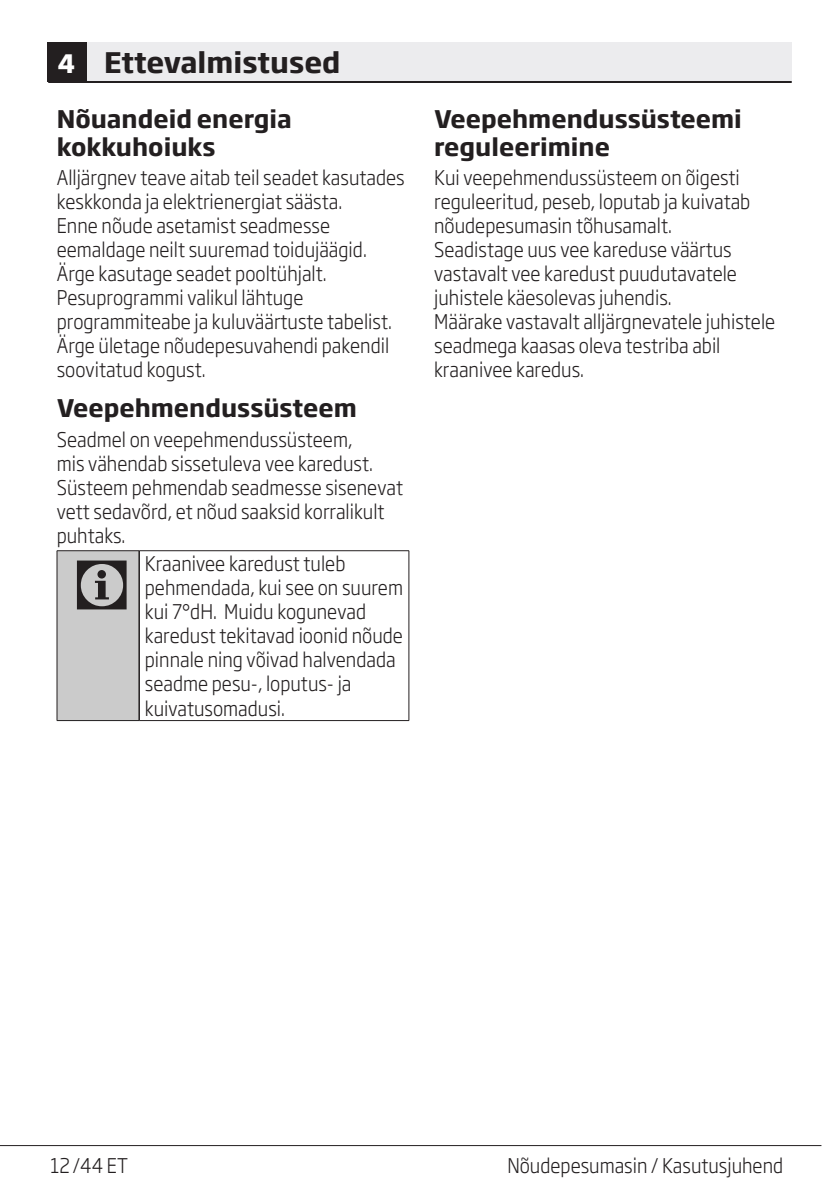
<style>
.page{position:relative;width:840px;height:1191px;background:#fff}
.page>*{position:absolute;margin:0;border:0;box-sizing:border-box;transform-origin:0 0}
.uyari_semboller{font:72px "ZIWARNUN";color:#231f20}
.Ana_Baslik{font:700 28px "Soho Gothic Pro";color:#231f20}
.t1{font:700 28px "Futura TOT";color:#fff}
.Baslik{font:700 24px/28px "Soho Gothic Pro";color:#231f20}
.Yazi_alanlari{font:300 20px/24px "Soho Gothic Pro";color:#231f20;scale:.9 1}
</style>
<div class="page">
<hr style="left:0;top:1145px;width:821px;height:1px;background:#231f20">
<div style="left:48px;top:43px;width:40px;height:39px;background:#231f20"></div>
<div style="left:88px;top:43px;width:703px;height:39px;background:#ececee"></div>
<hr style="left:48px;top:81px;width:743px;height:2px;background:#231f20">
<div style="left:47px;top:43px;width:39px;height:39px;background:#231f20"></div>
<div style="left:57px;top:551px;width:82px;height:169px;background:#cbcbcb"></div>
<hr style="left:57px;top:551px;width:1px;height:169px;background:#231f20">
<hr style="left:57px;top:550px;width:82px;height:1px;background:#231f20">
<hr style="left:57px;top:720px;width:82px;height:1px;background:#231f20">
<hr style="left:138px;top:551px;width:2px;height:169px;background:#231f20">
<hr style="left:408px;top:551px;width:1px;height:169px;background:#231f20">
<hr style="left:139px;top:550px;width:270px;height:1px;background:#231f20">
<hr style="left:139px;top:720px;width:270px;height:1px;background:#231f20">
<p class="t1" style="left:58px;top:47px;width:18px">4</p>
<p class="Ana_Baslik" style="left:104px;top:41px;width:238px">Ettevalmistused</p>
<p class="Baslik" style="left:57px;top:103px;width:236px">Nõuandeid energia kokkuhoiuks</p>
<p class="Yazi_alanlari" style="left:57px;top:165px;width:388px">Alljärgnev teave aitab teil seadet kasutades keskkonda ja elektrienergiat säästa.</p>
<p class="Yazi_alanlari" style="left:57px;top:213px;width:346px">Enne nõude asetamist seadmesse eemaldage neilt suuremad toidujäägid.</p>
<p class="Yazi_alanlari" style="left:57px;top:261px;width:301px">Ärge kasutage seadet pooltühjalt.</p>
<p class="Yazi_alanlari" style="left:57px;top:285px;width:373px">Pesuprogrammi valikul lähtuge programmiteabe ja kuluväärtuste tabelist.</p>
<p class="Yazi_alanlari" style="left:57px;top:333px;width:371px">Ärge ületage nõudepesuvahendi pakendil soovitatud kogust.</p>
<p class="Baslik" style="left:57px;top:392px;width:301px">Veepehmendussüsteem</p>
<p class="Yazi_alanlari" style="left:57px;top:426px;width:386px">Seadmel on veepehmendussüsteem,<br>mis vähendab sissetuleva vee karedust.<br>Süsteem pehmendab seadmesse sisenevat vett sedavõrd, et nõud saaksid korralikult puhtaks.</p>
<p class="uyari_semboller" style="left:73px;top:547px;width:63px">C</p>
<p class="Yazi_alanlari" style="left:145px;top:551px;width:288px">Kraanivee karedust tuleb pehmendada, kui see on suurem kui 7°dH. Muidu kogunevad karedust tekitavad ioonid nõude pinnale ning võivad halvendada seadme pesu-, loputus- ja kuivatusomadusi.</p>
<p class="Baslik" style="left:434px;top:103px;width:309px">Veepehmendussüsteemi reguleerimine</p>
<p class="Yazi_alanlari" style="left:434px;top:165px;width:352px">Kui veepehmendussüsteem on õigesti reguleeritud, peseb, loputab ja kuivatab nõudepesumasin tõhusamalt.</p>
<p class="Yazi_alanlari" style="left:434px;top:237px;width:338px">Seadistage uus vee kareduse väärtus vastavalt vee karedust puudutavatele juhistele käesolevas juhendis.</p>
<p class="Yazi_alanlari" style="left:434px;top:309px;width:380px">Määrake vastavalt alljärgnevatele juhistele seadmega kaasas oleva testriba abil kraanivee karedus.</p>
<p class="Yazi_alanlari" style="left:51px;top:1152px;width:87px">12 /44 ET</p>
<p class="Yazi_alanlari" style="left:507px;top:1152px;width:308px">Nõudepesumasin / Kasutusjuhend</p>
</div>
